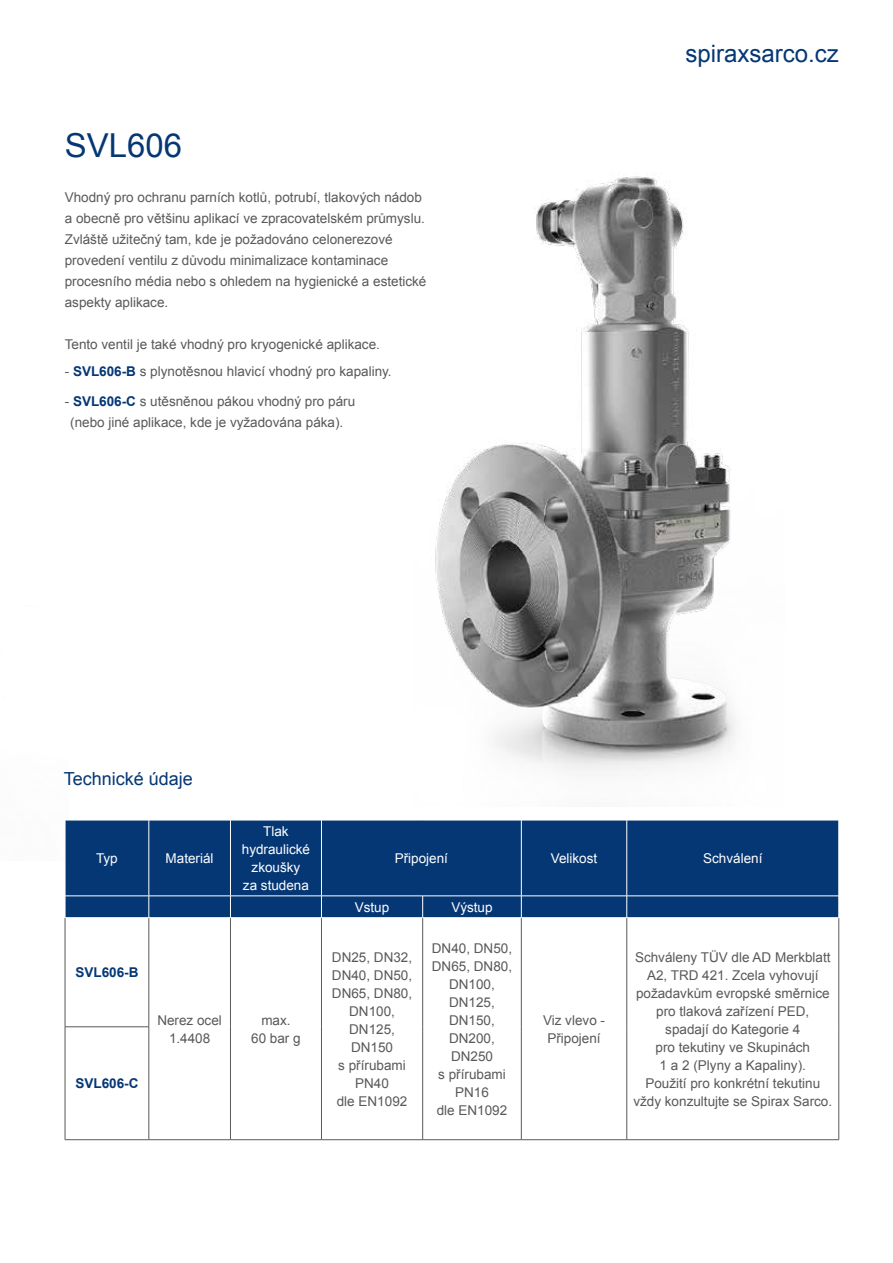
<style>
.page{position:relative;width:893px;height:1263px;background:#fff}
.page>*{position:absolute;margin:0;border:0;box-sizing:border-box;transform-origin:0 0}
.t1{font:33px "Arial";color:#053775}
.t2{font:24px "Arial";color:#053775}
.t3{font:18px "Arial";color:#053775}
.t4{font:13.5px/18px "Arial";color:#58595b;text-align:center}
.t5{font:13.5px/18px "Arial";color:#fff;text-align:center}
.t6{font:700 13.5px "Arial";color:#053775}
.s1{font-weight:700;color:#053775}
</style>
<div class="page">
<img style="left:435px;top:174px;width:301px;height:598px">
<div style="left:66px;top:821px;width:772px;height:96px;background:#053775"></div>
<hr style="left:65px;top:918px;width:1px;height:108px;background:#58595b">
<hr style="left:149px;top:918px;width:1px;height:108px;background:#58595b">
<hr style="left:230px;top:918px;width:1px;height:109px;background:#58595b">
<hr style="left:321px;top:918px;width:1px;height:109px;background:#58595b">
<hr style="left:422px;top:918px;width:1px;height:109px;background:#58595b">
<hr style="left:521px;top:918px;width:1px;height:109px;background:#58595b">
<hr style="left:626px;top:918px;width:1px;height:109px;background:#58595b">
<hr style="left:838px;top:918px;width:1px;height:109px;background:#58595b">
<hr style="left:65px;top:1026px;width:84px;height:1px;background:#58595b">
<hr style="left:65px;top:1027px;width:1px;height:112px;background:#58595b">
<hr style="left:149px;top:1027px;width:1px;height:112px;background:#58595b">
<hr style="left:230px;top:1027px;width:1px;height:112px;background:#58595b">
<hr style="left:321px;top:1027px;width:1px;height:112px;background:#58595b">
<hr style="left:422px;top:1027px;width:1px;height:112px;background:#58595b">
<hr style="left:521px;top:1027px;width:1px;height:112px;background:#58595b">
<hr style="left:626px;top:1027px;width:1px;height:112px;background:#58595b">
<hr style="left:838px;top:1027px;width:1px;height:112px;background:#58595b">
<hr style="left:65px;top:1139px;width:84px;height:1px;background:#58595b">
<hr style="left:149px;top:1139px;width:81px;height:1px;background:#58595b">
<hr style="left:230px;top:1139px;width:91px;height:1px;background:#58595b">
<hr style="left:321px;top:1139px;width:102px;height:1px;background:#58595b">
<hr style="left:423px;top:1139px;width:98px;height:1px;background:#58595b">
<hr style="left:521px;top:1139px;width:106px;height:1px;background:#58595b">
<hr style="left:627px;top:1139px;width:212px;height:1px;background:#58595b">
<hr style="left:149px;top:820px;width:1px;height:76px;background:#fff">
<hr style="left:230px;top:820px;width:1px;height:76px;background:#fff">
<hr style="left:321px;top:820px;width:1px;height:76px;background:#fff">
<hr style="left:521px;top:820px;width:1px;height:76px;background:#fff">
<hr style="left:626px;top:820px;width:1px;height:76px;background:#fff">
<hr style="left:65px;top:895px;width:84px;height:1px;background:#fff">
<svg style="left:65px;top:896px;width:1px;height:21px"></svg>
<hr style="left:149px;top:895px;width:81px;height:1px;background:#fff">
<svg style="left:149px;top:896px;width:1px;height:21px"></svg>
<hr style="left:230px;top:895px;width:91px;height:1px;background:#fff">
<svg style="left:230px;top:896px;width:1px;height:21px"></svg>
<hr style="left:321px;top:895px;width:102px;height:1px;background:#fff">
<svg style="left:321px;top:896px;width:1px;height:21px"></svg>
<hr style="left:423px;top:895px;width:98px;height:1px;background:#fff">
<svg style="left:422px;top:896px;width:1px;height:21px"></svg>
<hr style="left:521px;top:895px;width:106px;height:1px;background:#fff">
<svg style="left:521px;top:896px;width:1px;height:21px"></svg>
<hr style="left:627px;top:895px;width:212px;height:1px;background:#fff">
<svg style="left:626px;top:896px;width:1px;height:21px"></svg>
<svg style="left:838px;top:896px;width:1px;height:21px"></svg>
<h1 class="t1" style="left:65px;top:124px;width:119px">SVL606</h1>
<p class="t4" style="left:65px;top:187px;width:363px;line-height:21px;text-align:left">Vhodný pro ochranu parních kotlů, potrubí, tlakových nádob a obecně pro většinu aplikací ve zpracovatelském průmyslu.<br>Zvláště užitečný tam, kde je požadováno celonerezové provedení ventilu z důvodu minimalizace kontaminace procesního média nebo s ohledem na hygienické a estetické aspekty aplikace.</p>
<p class="t4" style="left:65px;top:335px;width:317px">Tento ventil je také vhodný pro kryogenické aplikace.</p>
<p class="t4" style="left:65px;top:362px;width:328px">- <span class="s1">SVL606-B</span> s plynotěsnou hlavicí vhodný pro kapaliny.</p>
<p class="t4" style="left:65px;top:391px;width:292px;line-height:21px">- <span class="s1">SVL606-C</span> s utěsněnou pákou vhodný pro páru (nebo jiné aplikace, kde je vyžadována páka).</p>
<h3 class="t3" style="left:64px;top:766px;width:131px">Technické údaje</h3>
<h2 class="t2" style="left:686px;top:38px;width:155px">spiraxsarco.cz</h2>
<p class="t5" style="left:96px;top:849px;width:23px">Typ</p>
<p class="t5" style="left:166px;top:849px;width:50px">Materiál</p>
<p class="t5" style="left:242px;top:822px;width:70px">Tlak hydraulické zkoušky<br>za studena</p>
<p class="t6" style="left:75px;top:963px;width:65px">SVL606-B</p>
<p class="t6" style="left:75px;top:1074px;width:65px">SVL606-C</p>
<p class="t4" style="left:157px;top:1011px;width:66px">Nerez ocel<br>1.4408</p>
<p class="t4" style="left:251px;top:1011px;width:51px">max.<br>60 bar g</p>
<p class="t5" style="left:395px;top:849px;width:55px">Připojení</p>
<p class="t5" style="left:551px;top:849px;width:48px">Velikost</p>
<p class="t5" style="left:703px;top:849px;width:61px">Schválení</p>
<p class="t5" style="left:355px;top:898px;width:36px">Vstup</p>
<p class="t5" style="left:451px;top:898px;width:43px">Výstup</p>
<p class="t4" style="left:332px;top:948px;width:82px">DN25, DN32,<br>DN40, DN50,<br>DN65, DN80,<br>DN100,<br>DN125,<br>DN150<br>s přírubami<br>PN40<br>dle EN1092</p>
<p class="t4" style="left:432px;top:939px;width:82px">DN40, DN50,<br>DN65, DN80,<br>DN100,<br>DN125,<br>DN150,<br>DN200,<br>DN250<br>s přírubami<br>PN16<br>dle EN1092</p>
<p class="t4" style="left:543px;top:1011px;width:64px">Viz vlevo -<br>Připojení</p>
<p class="t4" style="left:633px;top:948px;width:200px">Schváleny TÜV dle AD Merkblatt<br>A2, TRD 421. Zcela vyhovují požadavkům evropské směrnice pro tlaková zařízení PED, spadají do Kategorie 4<br>pro tekutiny ve Skupinách<br>1 a 2 (Plyny a Kapaliny).<br>Použití pro konkrétní tekutinu vždy konzultujte se Spirax Sarco.</p>
</div>
